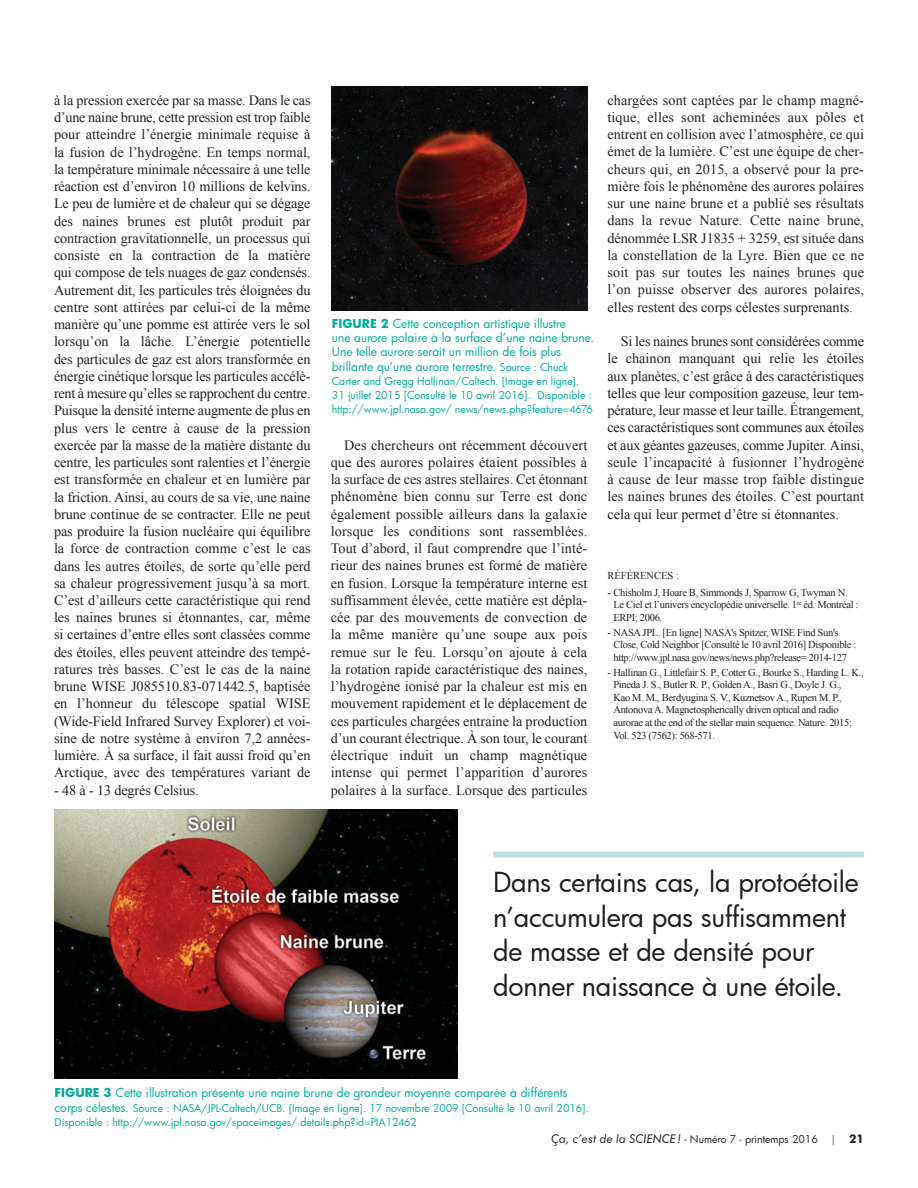
<style>
.page{position:relative;width:918px;height:1188px;background:#fff}
.page>*{position:absolute;margin:0;border:0;box-sizing:border-box;transform-origin:0 0}
.t1{font:27px/34.5px "Futura";letter-spacing:-.01em;color:#231f20}
.t2{font:14.25px/17.2px "Times New Roman";color:#231f20;text-align:justify}
.t3{font:12px/14.2px "Futura";color:#0a9}
.t4{font:10.5px/12.6px "Times New Roman";letter-spacing:-.03em;color:#231f20}
.t5{font:10.5px/14.2px "Futura";color:#0a9}
.t6{font:10.5px "Futura";color:#231f20}
.t7{font:10.5px "Times New Roman";color:#231f20}
.s1{font-weight:700}
.s2{font-size:10.5px}
.s3{font-size:12px}
.s4{font-family:"Futura BT";font-style:italic;font-size:12px}
.s5{font-family:"Futura BT";font-weight:700;color:#939598}
.s6{font-family:"Futura BT";font-weight:700;font-size:12px}
</style>
<div class="page">
<img style="left:332px;top:87px;width:255px;height:223px">
<div style="left:493px;top:852px;width:371px;height:6px;background:#bcdeda"></div>
<img style="left:54px;top:810px;width:404px;height:268px">
<p class="t2" style="left:54px;top:91px;width:258px">à la pression exercée par sa masse. Dans le cas d’une naine brune, cette pression est trop faible pour atteindre l’énergie minimale requise à la fusion de l’hydrogène. En temps normal, la température minimale nécessaire à une telle réaction est d’environ 10 millions de kelvins.<br>Le peu de lumière et de chaleur qui se dégage des naines brunes est plutôt produit par contraction gravitationnelle, un processus qui consiste en la contraction de la matière qui compose de tels nuages de gaz condensés.<br>Autrement dit, les particules très éloignées du centre sont attirées par celui-ci de la même manière qu’une pomme est attirée vers le sol lorsqu’on la lâche. L’énergie potentielle des particules de gaz est alors transformée en énergie cinétique lorsque les particules accélè&shy;rent à mesure qu’elles se rapprochent du centre.<br>Puisque la densité interne augmente de plus en plus vers le centre à cause de la pression exercée par la masse de la matière distante du centre, les particules sont ralenties et l’énergie est transformée en chaleur et en lumière par la friction. Ainsi, au cours de sa vie, une naine brune continue de se contracter. Elle ne peut pas produire la fusion nucléaire qui équilibre la force de contraction comme c’est le cas dans les autres étoiles, de sorte qu’elle perd sa chaleur progressivement jusqu’à sa mort.<br>C’est d’ailleurs cette caractéristique qui rend les naines brunes si étonnantes, car, même si certaines d’entre elles sont classées comme des étoiles, elles peuvent atteindre des tempé&shy;ratures très basses. C’est le cas de la naine brune WISE J085510.83-071442.5, baptisée en l’honneur du télescope spatial WISE (Wide-Field Infrared Survey Explorer) et voi&shy;sine de notre système à environ 7,2 années&shy;lumière. À sa surface, il fait aussi froid qu’en Arctique, avec des températures variant de</p>
<p class="t2" style="left:54px;top:781px;width:146px">- 48 à - 13 degrés Celsius.</p>
<p class="t3" style="left:332px;top:316px;width:264px"><span class="s1">FIGURE 2</span> Cette conception artistique illustre<br>une aurore polaire à la surface d’une naine brune.<br>Une telle aurore serait un million de fois plus brillante qu’une aurore terrestre. <span class="s2">Source : Chuck</span></p>
<p class="t5" style="left:332px;top:374px;width:263px">Carter and Gregg Hallinan/Caltech. [Image en ligne].<br>31 juillet 2015 [Consulté le 10 avril 2016]. Disponible : http://www.jpl.nasa.gov/ news/news.php?feature=4676</p>
<p class="t2" style="left:331px;top:436px;width:258px;text-indent:14px">Des chercheurs ont récemment découvert que des aurores polaires étaient possibles à la surface de ces astres stellaires. Cet étonnant phénomène bien connu sur Terre est donc également possible ailleurs dans la galaxie lorsque les conditions sont rassemblées.<br>Tout d’abord, il faut comprendre que l’inté&shy;rieur des naines brunes est formé de matière en fusion. Lorsque la température interne est suffisamment élevée, cette matière est dépla&shy;cée par des mouvements de convection de la même manière qu’une soupe aux pois remue sur le feu. Lorsqu’on ajoute à cela la rotation rapide caractéristique des naines, l’hydrogène ionisé par la chaleur est mis en mouvement rapidement et le déplacement de ces particules chargées entraine la production d’un courant électrique. À son tour, le courant électrique induit un champ magnétique intense qui permet l’apparition d’aurores polaires à la surface. Lorsque des particules</p>
<p class="t2" style="left:607px;top:91px;width:258px">chargées sont captées par le champ magné&shy;tique, elles sont acheminées aux pôles et entrent en collision avec l’atmosphère, ce qui émet de la lumière. C’est une équipe de cher&shy;cheurs qui, en 2015, a observé pour la pre&shy;mière fois le phénomène des aurores polaires sur une naine brune et a publié ses résultats dans la revue Nature. Cette naine brune, dénommée LSR J1835 + 3259, est située dans la constellation de la Lyre. Bien que ce ne soit pas sur toutes les naines brunes que l’on puisse observer des aurores polaires, elles restent des corps célestes surprenants.</p>
<p class="t2" style="left:607px;top:333px;width:258px;text-indent:14px">Si les naines brunes sont considérées comme le chainon manquant qui relie les étoiles aux planètes, c’est grâce à des caractéristiques telles que leur composition gazeuse, leur tem&shy;pérature, leur masse et leur taille. Étrangement, ces caractéristiques sont communes aux étoiles et aux géantes gazeuses, comme Jupiter. Ainsi, seule l’incapacité à fusionner l’hydrogène à cause de leur masse trop faible distingue les naines brunes des étoiles. C’est pourtant cela qui leur permet d’être si étonnantes.</p>
<p class="t7" style="left:607px;top:570px;width:73px">RÉFÉRENCES :</p>
<p class="t4" style="left:613px;top:586px;width:247px;text-indent:-6px">- Chisholm J, Hoare B, Simmonds J, Sparrow G, Twyman N.<br>Le Ciel et l’univers encyclopédie universelle. 1<sup>re</sup> éd. Montréal :<br>ERPI; 2006.</p>
<p class="t4" style="left:613px;top:626px;width:245px;text-indent:-6px">- NASA JPL. [En ligne] NASA's Spitzer, WISE Find Sun's<br>Close, Cold Neighbor [Consulté le 10 avril 2016] Disponible : http://www.jpl.nasa.gov/news/news.php?release= 2014-127</p>
<p class="t4" style="left:613px;top:666px;width:252px;text-indent:-6px">- Hallinan G., Littlefair S. P., Cotter G., Bourke S., Harding L. K., Pineda J. S., Butler R. P., Golden A., Basri G., Doyle J. G.,<br>Kao M. M., Berdyugina S. V., Kuznetsov A., Rupen M. P., Antonova A. Magnetospherically driven optical and radio aurorae at the end of the stellar main sequence. Nature. 2015; Vol. 523 (7562): 568-571.</p>
<h1 class="t1" style="left:493px;top:864px;width:367px">Dans certains cas, la protoétoile n’accumulera pas suffisamment de masse et de densité pour donner naissance à une étoile.</h1>
<p class="t3" style="left:55px;top:1086px;width:514px"><span class="s1">FIGURE 3</span> Cette illustration présente une naine brune de grandeur moyenne comparée à différents</p>
<p class="t5" style="left:55px;top:1100px;width:536px"><span class="s3">corps célestes.</span> Source : NASA/JPL-Caltech/UCB. [Image en ligne]. 17 novembre 2009 [Consulté le 10 avril 2016].<br>Disponible : http://www.jpl.nasa.gov/spaceimages/ details.php?id=PIA12462</p>
<p class="t6" style="left:551px;top:1132px;width:314px"><span class="s4">Ça, c’est de la SCIENCE !</span> - Numéro 7 - printemps 2016 <span class="s5">|</span> <span class="s6">21</span></p>
</div>
